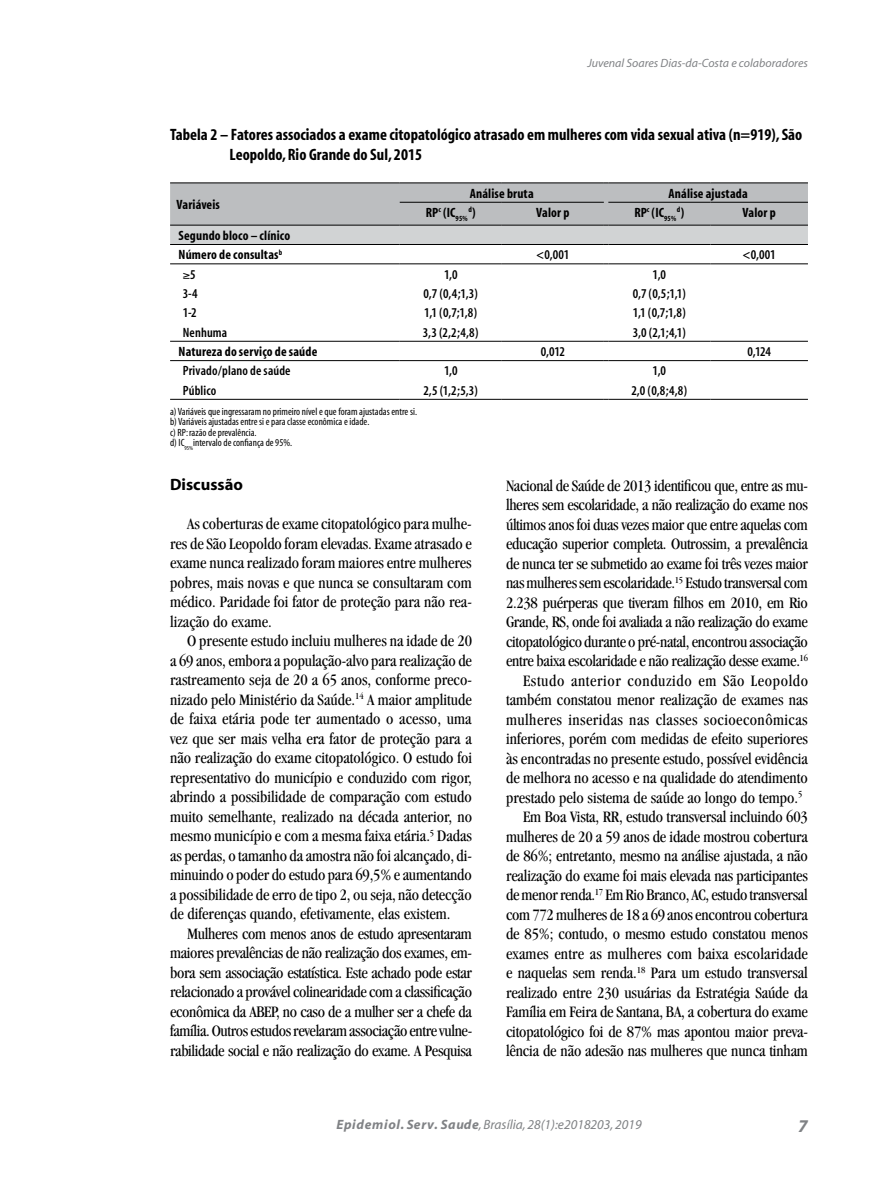
<style>
.page{position:relative;width:893px;height:1191px;background:#fff}
.page>*{position:absolute;margin:0;border:0;box-sizing:border-box;transform-origin:0 0}
.t1{font:italic 700 18px "Myriad";color:#808285}
.t2{font:condensed 16.5px/19.5px "Garamond";letter-spacing:-.01em;color:#000;text-align:justify}
.t3{font:700 condensed 16.5px/19.5px "Myriad";color:#000}
.t4{font:condensed 16.5px "Garamond";letter-spacing:.025em;color:#000}
.t5{font:condensed 16.5px "Garamond";letter-spacing:.035em;color:#000}
.t6{font:700 16.5px "Myriad";color:#000}
.t7{font:600 condensed 13.5px "Myriad";letter-spacing:.01em;color:#000}
.t8{font:700 condensed 13.5px/19.4px "Myriad";letter-spacing:.01em;color:#000}
.t9{font:italic 13.5px "Myriad";color:#808285}
.t10{font:italic 12px "Myriad";color:#808285}
.t11{font:condensed 10.5px/10.5px "Myriad";color:#000}
.t12{font:700 condensed 7.8px "Myriad";color:#000}
.s1{font-size:13.5px}
.s2{font-weight:700}
</style>
<div class="page">
<hr style="left:170px;top:263px;width:230px;height:1px;background:#000">
<hr style="left:400px;top:263px;width:102px;height:1px;background:#000">
<hr style="left:502px;top:263px;width:102px;height:1px;background:#000">
<hr style="left:608px;top:263px;width:102px;height:1px;background:#000">
<hr style="left:710px;top:263px;width:98px;height:1px;background:#000">
<hr style="left:170px;top:341px;width:230px;height:1px;background:#000">
<hr style="left:400px;top:341px;width:102px;height:1px;background:#000">
<hr style="left:502px;top:341px;width:102px;height:1px;background:#000">
<hr style="left:608px;top:341px;width:102px;height:1px;background:#000">
<hr style="left:710px;top:341px;width:98px;height:1px;background:#000">
<hr style="left:170px;top:360px;width:230px;height:1px;background:#000">
<hr style="left:400px;top:360px;width:102px;height:1px;background:#000">
<hr style="left:502px;top:360px;width:102px;height:1px;background:#000">
<hr style="left:608px;top:360px;width:102px;height:1px;background:#000">
<hr style="left:710px;top:360px;width:98px;height:1px;background:#000">
<hr style="left:170px;top:399px;width:230px;height:1px;background:#000">
<hr style="left:400px;top:399px;width:102px;height:1px;background:#000">
<hr style="left:502px;top:399px;width:102px;height:1px;background:#000">
<hr style="left:608px;top:399px;width:102px;height:1px;background:#000">
<hr style="left:710px;top:399px;width:98px;height:1px;background:#000">
<svg style="left:170px;top:182px;width:638px;height:63px;background:#b8babb"></svg>
<hr style="left:608px;top:225px;width:102px;height:1px;background:#000">
<hr style="left:710px;top:225px;width:98px;height:1px;background:#000">
<p class="t10" style="left:587px;top:57px;width:222px">Juvenal Soares Dias-da-Costa e colaboradores</p>
<p class="t3" style="left:230px;top:125px;width:574px;text-indent:-60px">Tabela 2 – Fatores associados a exame citopatológico atrasado em mulheres com vida sexual ativa (n=919), São<br>Leopoldo, Rio Grande do Sul, 2015</p>
<p class="t8" style="left:176px;top:195px;width:45px">Variáveis</p>
<p class="t8" style="left:470px;top:184px;width:65px">Análise bruta</p>
<p class="t8" style="left:669px;top:184px;width:81px">Análise ajustada</p>
<p class="t8" style="left:426px;top:203px;width:43px">RP<sup>c</sup> (IC<sub>95%</sub></p>
<p class="t12" style="left:468px;top:206px;width:9px">d<span class="s1">)</span></p>
<p class="t8" style="left:536px;top:203px;width:35px">Valor p</p>
<p class="t8" style="left:634px;top:203px;width:43px">RP<sup>c</sup> (IC<sub>95%</sub></p>
<p class="t12" style="left:677px;top:206px;width:9px">d<span class="s1">)</span></p>
<p class="t8" style="left:743px;top:203px;width:35px">Valor p</p>
<p class="t8" style="left:179px;top:226px;width:113px">Segundo bloco – clínico<br>Número de consultas<sup>b</sup></p>
<p class="t7" style="left:536px;top:248px;width:35px">&lt;0,001</p>
<p class="t7" style="left:743px;top:248px;width:35px">&lt;0,001</p>
<p class="t7" style="left:183px;top:267px;width:14px">≥5</p>
<p class="t7" style="left:444px;top:267px;width:15px">1,0</p>
<p class="t7" style="left:653px;top:267px;width:15px">1,0</p>
<p class="t7" style="left:183px;top:287px;width:16px">3-4</p>
<p class="t7" style="left:424px;top:287px;width:56px">0,7 (0,4;1,3)</p>
<p class="t7" style="left:633px;top:287px;width:55px">0,7 (0,5;1,1)</p>
<p class="t7" style="left:183px;top:306px;width:15px">1-2</p>
<p class="t7" style="left:424px;top:306px;width:54px">1,1 (0,7;1,8)</p>
<p class="t7" style="left:633px;top:306px;width:54px">1,1 (0,7;1,8)</p>
<p class="t7" style="left:183px;top:325px;width:46px">Nenhuma</p>
<p class="t7" style="left:423px;top:325px;width:57px">3,3 (2,2;4,8)</p>
<p class="t7" style="left:633px;top:325px;width:54px">3,0 (2,1;4,1)</p>
<p class="t8" style="left:179px;top:342px;width:140px">Natureza do serviço de saúde</p>
<p class="t7" style="left:541px;top:345px;width:26px">0,012</p>
<p class="t7" style="left:747px;top:345px;width:25px">0,124</p>
<p class="t7" style="left:183px;top:364px;width:109px">Privado/plano de saúde</p>
<p class="t7" style="left:444px;top:364px;width:15px">1,0</p>
<p class="t7" style="left:653px;top:364px;width:15px">1,0</p>
<p class="t7" style="left:183px;top:383px;width:35px">Público</p>
<p class="t7" style="left:423px;top:383px;width:56px">2,5 (1,2;5,3)</p>
<p class="t7" style="left:631px;top:383px;width:57px">2,0 (0,8;4,8)</p>
<p class="t11" style="left:170px;top:406px;width:248px">a) Variáveis que ingressaram no primeiro nível e que foram ajustadas entre si. b) Variáveis ajustadas entre si e para classe econômica e idade.<br>c) RP: razão de prevalência.<br>d) IC<sub>95%</sub>intervalo de confiança de 95%.</p>
<p class="t6" style="left:170px;top:476px;width:74px">Discussão</p>
<p class="t2" style="left:170px;top:514px;width:303px;text-indent:17px">As coberturas de exame citopatológico para mulhe&shy;res de São Leopoldo foram elevadas. Exame atrasado e exame nunca realizado foram maiores entre mulheres pobres, mais novas e que nunca se consultaram com médico. Paridade foi fator de proteção para não rea&shy;lização do exame.</p>
<p class="t2" style="left:170px;top:631px;width:303px;text-indent:17px">O presente estudo incluiu mulheres na idade de 20 a 69 anos, embora a população-alvo para realização de rastreamento seja de 20 a 65 anos, conforme preco&shy;nizado pelo Ministério da Saúde.<sup>14</sup> A maior amplitude de faixa etária pode ter aumentado o acesso, uma vez que ser mais velha era fator de proteção para a não realização do exame citopatológico. O estudo foi representativo do município e conduzido com rigor, abrindo a possibilidade de comparação com estudo muito semelhante, realizado na década anterior, no mesmo município e com a mesma faixa etária.<sup>5</sup> Dadas as perdas, o tamanho da amostra não foi alcançado, di&shy;minuindo o poder do estudo para 69,5% e aumentando a possibilidade de erro de tipo 2, ou seja, não detecção de diferenças quando, efetivamente, elas existem.</p>
<p class="t2" style="left:170px;top:923px;width:304px;text-indent:17px">Mulheres com menos anos de estudo apresentaram maiores prevalências de não realização dos exames, em&shy;bora sem associação estatística. Este achado pode estar relacionado a provável colinearidade com a classificação econômica da ABEP, no caso de a mulher ser a chefe da família. Outros estudos revelaram associação entre vulne&shy;rabilidade social e não realização do exame. A Pesquisa</p>
<p class="t2" style="left:506px;top:475px;width:303px">Nacional de Saúde de 2013 identificou que, entre as mu-</p>
<p class="t2" style="left:506px;top:495px;width:303px">lheres sem escolaridade, a não realização do exame nos</p>
<p class="t2" style="left:506px;top:514px;width:303px">últimos anos foi duas vezes maior que entre aquelas com</p>
<p class="t2" style="left:506px;top:534px;width:303px">educação superior completa. Outrossim, a prevalência</p>
<p class="t2" style="left:506px;top:553px;width:303px">de nunca ter se submetido ao exame foi três vezes maior</p>
<p class="t2" style="left:506px;top:573px;width:303px">nas mulheres sem escolaridade.<sup>15</sup> Estudo transversal com</p>
<p class="t2" style="left:506px;top:592px;width:303px">2.238 puérperas que tiveram filhos em 2010, em Rio</p>
<p class="t2" style="left:506px;top:612px;width:303px">Grande, RS, onde foi avaliada a não realização do exame</p>
<p class="t2" style="left:506px;top:631px;width:303px">citopatológico durante o pré-natal, encontrou associação</p>
<p class="t2" style="left:506px;top:651px;width:303px">entre baixa escolaridade e não realização desse exame.<sup>16</sup></p>
<p class="t5" style="left:523px;top:671px;width:287px">Estudo anterior conduzido em São Leopoldo</p>
<p class="t2" style="left:506px;top:690px;width:303px">também constatou menor realização de exames nas</p>
<p class="t4" style="left:506px;top:710px;width:303px">mulheres inseridas nas classes socioeconômicas</p>
<p class="t2" style="left:506px;top:729px;width:303px">inferiores, porém com medidas de efeito superiores</p>
<p class="t2" style="left:506px;top:748px;width:303px">às encontradas no presente estudo, possível evidência</p>
<p class="t2" style="left:506px;top:768px;width:303px">de melhora no acesso e na qualidade do atendimento</p>
<p class="t2" style="left:506px;top:787px;width:298px">prestado pelo sistema de saúde ao longo do tempo.<sup>5</sup></p>
<p class="t2" style="left:523px;top:807px;width:286px">Em Boa Vista, RR, estudo transversal incluindo 603</p>
<p class="t2" style="left:506px;top:826px;width:303px">mulheres de 20 a 59 anos de idade mostrou cobertura</p>
<p class="t2" style="left:506px;top:846px;width:303px">de 86%; entretanto, mesmo na análise ajustada, a não</p>
<p class="t2" style="left:506px;top:865px;width:303px">realização do exame foi mais elevada nas participantes</p>
<p class="t2" style="left:506px;top:885px;width:303px">de menor renda.<sup>17</sup> Em Rio Branco, AC, estudo transversal</p>
<p class="t2" style="left:506px;top:904px;width:303px">com 772 mulheres de 18 a 69 anos encontrou cobertura</p>
<p class="t2" style="left:506px;top:924px;width:303px">de 85%; contudo, o mesmo estudo constatou menos</p>
<p class="t2" style="left:506px;top:943px;width:303px">exames entre as mulheres com baixa escolaridade</p>
<p class="t2" style="left:506px;top:963px;width:303px">e naquelas sem renda.<sup>18</sup> Para um estudo transversal</p>
<p class="t2" style="left:506px;top:982px;width:303px">realizado entre 230 usuárias da Estratégia Saúde da</p>
<p class="t2" style="left:506px;top:1002px;width:303px">Família em Feira de Santana, BA, a cobertura do exame</p>
<p class="t2" style="left:506px;top:1021px;width:303px">citopatológico foi de 87% mas apontou maior preva-</p>
<p class="t2" style="left:506px;top:1041px;width:303px">lência de não adesão nas mulheres que nunca tinham</p>
<p class="t9" style="left:336px;top:1117px;width:307px"><span class="s2">Epidemiol. Serv. Saude</span>, Brasília, 28(1):e2018203, 2019</p>
<p class="t1" style="left:798px;top:1116px;width:11px">7</p>
</div>
